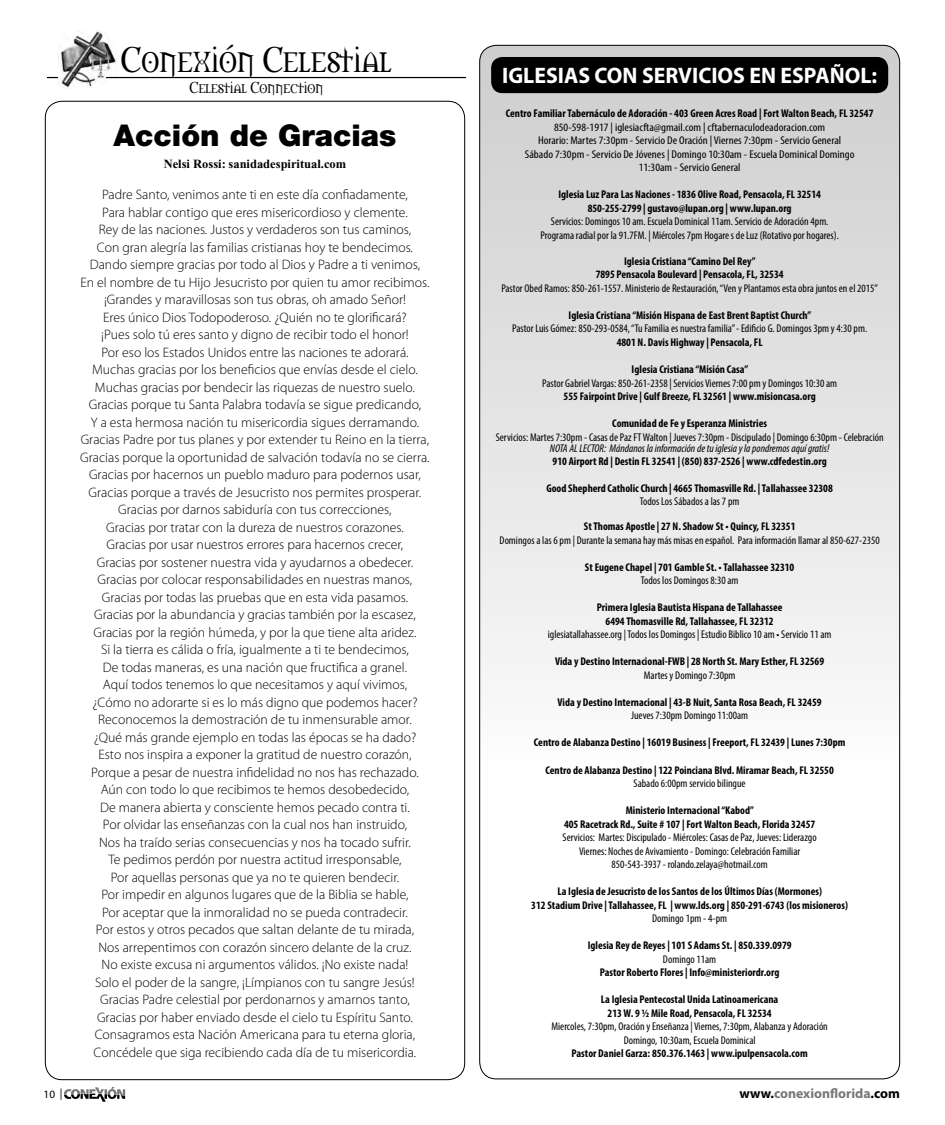
<style>
.page{position:relative;width:945px;height:1125px;background:#fff}
.page>*{position:absolute;margin:0;border:0;box-sizing:border-box;transform-origin:0 0}
.t1{font:33.12px "Morpheus";color:#000}
.t2{font:900 30px "Helvetica Neue";color:#000}
.t3{font:700 22.5px "Myriad Pro";color:#fff}
.t4{font:14.75px "Morpheus";color:#000}
.t5{font:300 13.75px/17.5px "Myriad Pro";color:#000;text-align:center}
.t6{font:700 13.75px "Myriad Pro";color:#777}
.t7{font:700 12.5px "Times New Roman";color:#000}
.t8{font:700 condensed 11.25px/13.5px "Myriad Pro";color:#000;text-align:center}
.t9{font:condensed 11.25px/13.5px "Myriad Pro";color:#000;text-align:center}
.t10{font:condensed 11.25px/13.5px "Myriad Pro";color:#000;text-align:center;scale:1.1 1}
.t11{font:italic condensed 11.25px "Myriad Pro";color:#000}
.t12{font:11.25px "Myriad Pro";color:#000}
.s1{color:#000}
</style>
<div class="page">
<svg style="left:64px;top:1087px;width:61px;height:15px"></svg>
<img style="left:60px;top:30px;width:57px;height:58px">
<hr style="left:106px;top:77px;width:360px;height:1px;background:#000">
<svg style="left:480px;top:45px;width:420px;height:1034px"></svg>
<div style="left:491px;top:57px;width:397px;height:36px;background:#000;border-radius:11px"></div>
<h1 class="t1" style="left:121px;top:34px;width:273px">CONEXIÓN CELESTIAL</h1>
<p class="t4" style="left:190px;top:76px;width:135px">CELESTIAL CONNECTION</p>
<h2 class="t2" style="left:114px;top:118px;width:284px">Acción de Gracias</h2>
<p class="t7" style="left:164px;top:157px;width:184px">Nelsi Rossi: sanidadespiritual.com</p>
<p class="t5" style="left:80px;top:186px;width:351px">Padre Santo, venimos ante ti en este día confiadamente,<br>Para hablar contigo que eres misericordioso y clemente.<br>Rey de las naciones. Justos y verdaderos son tus caminos,<br>Con gran alegría las familias cristianas hoy te bendecimos.<br>Dando siempre gracias por todo al Dios y Padre a ti venimos,<br>En el nombre de tu Hijo Jesucristo por quien tu amor recibimos. ¡Grandes y maravillosas son tus obras, oh amado Señor!<br>Eres único Dios Todopoderoso. ¿Quién no te glorificará?<br>¡Pues solo tú eres santo y digno de recibir todo el honor!<br>Por eso los Estados Unidos entre las naciones te adorará.<br>Muchas gracias por los beneficios que envías desde el cielo.<br>Muchas gracias por bendecir las riquezas de nuestro suelo.<br>Gracias porque tu Santa Palabra todavía se sigue predicando,<br>Y a esta hermosa nación tu misericordia sigues derramando.<br>Gracias Padre por tus planes y por extender tu Reino en la tierra, Gracias porque la oportunidad de salvación todavía no se cierra.<br>Gracias por hacernos un pueblo maduro para podernos usar, Gracias porque a través de Jesucristo nos permites prosperar.<br>Gracias por darnos sabiduría con tus correcciones,<br>Gracias por tratar con la dureza de nuestros corazones.<br>Gracias por usar nuestros errores para hacernos crecer,<br>Gracias por sostener nuestra vida y ayudarnos a obedecer.<br>Gracias por colocar responsabilidades en nuestras manos, Gracias por todas las pruebas que en esta vida pasamos.<br>Gracias por la abundancia y gracias también por la escasez, Gracias por la región húmeda, y por la que tiene alta aridez.<br>Si la tierra es cálida o fría, igualmente a ti te bendecimos,<br>De todas maneras, es una nación que fructifica a granel.<br>Aquí todos tenemos lo que necesitamos y aquí vivimos,<br>¿Cómo no adorarte si es lo más digno que podemos hacer?<br>Reconocemos la demostración de tu inmensurable amor.<br>¿Qué más grande ejemplo en todas las épocas se ha dado?<br>Esto nos inspira a exponer la gratitud de nuestro corazón, Porque a pesar de nuestra infidelidad no nos has rechazado.<br>Aún con todo lo que recibimos te hemos desobedecido,<br>De manera abierta y consciente hemos pecado contra ti.<br>Por olvidar las enseñanzas con la cual nos han instruido,<br>Nos ha traído serias consecuencias y nos ha tocado sufrir.<br>Te pedimos perdón por nuestra actitud irresponsable,<br>Por aquellas personas que ya no te quieren bendecir.<br>Por impedir en algunos lugares que de la Biblia se hable,<br>Por aceptar que la inmoralidad no se pueda contradecir.<br>Por estos y otros pecados que saltan delante de tu mirada,<br>Nos arrepentimos con corazón sincero delante de la cruz.<br>No existe excusa ni argumentos válidos. ¡No existe nada!<br>Solo el poder de la sangre, ¡Límpianos con tu sangre Jesús!<br>Gracias Padre celestial por perdonarnos y amarnos tanto, Gracias por haber enviado desde el cielo tu Espíritu Santo.<br>Consagramos esta Nación Americana para tu eterna gloria, Concédele que siga recibiendo cada día de tu misericordia.</p>
<h3 class="t3" style="left:502px;top:61px;width:377px">IGLESIAS CON SERVICIOS EN ESPAÑOL:</h3>
<p class="t8" style="left:506px;top:107px;width:369px">Centro Familiar Tabernáculo de Adoración - 403 Green Acres Road | Fort Walton Beach, FL 32547</p>
<p class="t10" style="left:525px;top:120px;width:301px">850-598-1917 | iglesiacfta@gmail.com | cftabernaculodeadoracion.com<br>Horario: Martes 7:30pm - Servicio De Oración | Viernes 7:30pm - Servicio General Sábado 7:30pm - Servicio De Jóvenes | Domingo 10:30am - Escuela Dominical Domingo 11:30am - Servicio General</p>
<p class="t8" style="left:558px;top:188px;width:264px">Iglesia Luz Para Las Naciones - 1836 Olive Road, Pensacola, FL 32514<br>850-255-2799 | gustavo@lupan.org | www.lupan.org</p>
<p class="t9" style="left:540px;top:215px;width:300px">Servicios: Domingos 10 am. Escuela Dominical 11am. Servicio de Adoración 4pm.<br>Programa radial por la 91.7FM. | Miércoles 7pm Hogare s de Luz (Rotativo por hogares).</p>
<p class="t8" style="left:596px;top:254px;width:189px">Iglesia Cristiana “Camino Del Rey”<br>7895 Pensacola Boulevard | Pensacola, FL, 32534</p>
<p class="t9" style="left:501px;top:281px;width:378px">Pastor Obed Ramos: 850-261-1557. Ministerio de Restauración, “Ven y Plantamos esta obra juntos en el 2015”</p>
<p class="t8" style="left:569px;top:308px;width:244px">Iglesia Cristiana “Misión Hispana de East Brent Baptist Church”</p>
<p class="t9" style="left:512px;top:322px;width:357px">Pastor Luis Gómez: 850-293-0584, “Tu Familia es nuestra familia” - Edificio G. Domingos 3pm y 4:30 pm.</p>
<p class="t8" style="left:617px;top:335px;width:147px">4801 N. Davis Highway | Pensacola, FL</p>
<p class="t8" style="left:632px;top:362px;width:118px">Iglesia Cristiana “Misión Casa”</p>
<p class="t9" style="left:542px;top:376px;width:297px">Pastor Gabriel Vargas: 850-261-2358 | Servicios Viernes 7:00 pm y Domingos 10:30 am</p>
<p class="t8" style="left:564px;top:389px;width:254px">555 Fairpoint Drive | Gulf Breeze, FL 32561 | www.misioncasa.org</p>
<p class="t8" style="left:612px;top:416px;width:156px">Comunidad de Fe y Esperanza Ministries</p>
<p class="t9" style="left:496px;top:430px;width:389px">Servicios: Martes 7:30pm - Casas de Paz FT Walton | Jueves 7:30pm - Discipulado | Domingo 6:30pm - Celebración</p>
<p class="t11" style="left:550px;top:441px;width:281px">NOTA AL LECTOR: Mándanos la información de tu iglesia y la pondremos aquí gratis!</p>
<p class="t8" style="left:553px;top:455px;width:276px">910 Airport Rd | Destin FL 32541 | (850) 837-2526 | www.cdfedestin.org</p>
<p class="t8" style="left:546px;top:482px;width:288px">Good Shepherd Catholic Church | 4665 Thomasville Rd. | Tallahassee 32308</p>
<p class="t9" style="left:640px;top:494px;width:101px">Todos Los Sábados a las 7 pm</p>
<p class="t8" style="left:584px;top:519px;width:213px">St Thomas Apostle | 27 N. Shadow St • Quincy, FL 32351</p>
<p class="t9" style="left:500px;top:533px;width:382px">Domingos a las 6 pm | Durante la semana hay más misas en español. Para información llamar al 850-627-2350</p>
<p class="t8" style="left:585px;top:560px;width:211px">St Eugene Chapel | 701 Gamble St. • Tallahassee 32310</p>
<p class="t9" style="left:641px;top:574px;width:99px">Todos los Domingos 8:30 am</p>
<p class="t8" style="left:597px;top:601px;width:187px">Primera Iglesia Bautista Hispana de Tallahassee<br>6494 Thomasville Rd, Tallahassee, FL 32312</p>
<p class="t9" style="left:548px;top:628px;width:285px">iglesiatallahassee.org | Todos los Domingos | Estudio Biblico 10 am • Servicio 11 am</p>
<p class="t8" style="left:555px;top:655px;width:271px">Vida y Destino Internacional-FWB | 28 North St. Mary Esther, FL 32569</p>
<p class="t9" style="left:644px;top:668px;width:93px">Martes y Domingo 7:30pm</p>
<p class="t8" style="left:558px;top:695px;width:265px">Vida y Destino Internacional | 43-B Nuit, Santa Rosa Beach, FL 32459</p>
<p class="t9" style="left:631px;top:709px;width:118px">Jueves 7:30pm Domingo 11:00am</p>
<p class="t8" style="left:534px;top:736px;width:313px">Centro de Alabanza Destino | 16019 Business | Freeport, FL 32439 | Lunes 7:30pm</p>
<p class="t8" style="left:545px;top:763px;width:290px">Centro de Alabanza Destino | 122 Poinciana Blvd. Miramar Beach, FL 32550</p>
<p class="t9" style="left:634px;top:776px;width:114px">Sabado 6:00pm servicio bilingue</p>
<p class="t8" style="left:564px;top:803px;width:253px">Ministerio Internacional “Kabod”<br>405 Racetrack Rd., Suite # 107 | Fort Walton Beach, Florida 32457</p>
<p class="t9" style="left:563px;top:830px;width:256px">Servicios: Martes: Discipulado - Miércoles: Casas de Paz, Jueves: Liderazgo<br>Viernes: Noches de Avivamiento - Domingo: Celebración Familiar<br>850-543-3937 - rolando.zelaya@hotmail.com</p>
<p class="t8" style="left:531px;top:884px;width:318px">La Iglesia de Jesucristo de los Santos de los Últimos Días (Mormones)<br>312 Stadium Drive | Tallahassee, FL | www.lds.org | 850-291-6743 (los misioneros)</p>
<p class="t9" style="left:652px;top:911px;width:76px">Domingo 1pm - 4-pm</p>
<p class="t8" style="left:588px;top:938px;width:205px">Iglesia Rey de Reyes | 101 S Adams St. | 850.339.0979</p>
<p class="t9" style="left:663px;top:952px;width:55px">Domingo 11am</p>
<p class="t8" style="left:600px;top:965px;width:181px">Pastor Roberto Flores | Info@ministeriordr.org</p>
<p class="t8" style="left:601px;top:992px;width:179px">La Iglesia Pentecostal Unida Latinoamericana<br>213 W. 9 ½ Mile Road, Pensacola, FL 32534</p>
<p class="t9" style="left:551px;top:1019px;width:278px">Miercoles, 7:30pm, Oración y Enseñanza | Viernes, 7:30pm, Alabanza y Adoración<br>Domingo, 10:30am, Escuela Dominical</p>
<p class="t8" style="left:572px;top:1046px;width:238px">Pastor Daniel Garza: 850.376.1463 | www.ipulpensacola.com</p>
<p class="t12" style="left:44px;top:1087px;width:21px">10 |</p>
<p class="t6" style="left:739px;top:1084px;width:162px"><span class="s1">www.</span>conexionflorida<span class="s1">.com</span></p>
</div>
